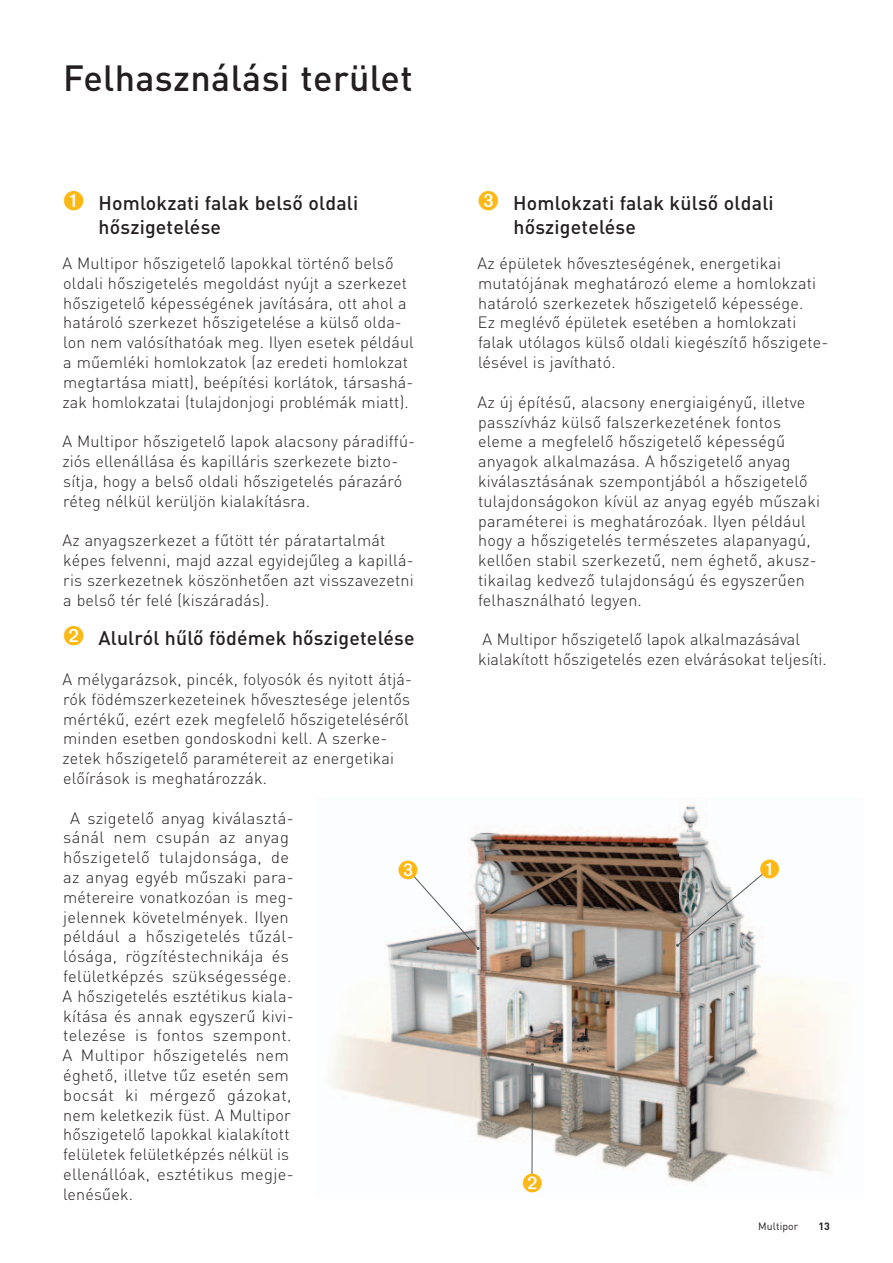
<style>
.page{position:relative;width:893px;height:1263px;background:#fff}
.page>*{position:absolute;margin:0;border:0;box-sizing:border-box;transform-origin:0 0}
.t1{font:500 36px "DIN Pro";letter-spacing:.01em;color:#231f20}
.t2{font:500 19.5px/24px "DIN Pro";letter-spacing:.01em;color:#231f20}
.t3{font:300 16.2px/19.8px "DIN Pro";letter-spacing:.01em;color:#231f20}
.t4{font:10.5px "DIN Pro";letter-spacing:.01em;color:#231f20}
.t5{font:700 10.5px "DIN Pro";color:#231f20}
.s1{color:#fcb814}
</style>
<div class="page">
<img style="left:332px;top:804px;width:505px;height:380px">
<hr style="left:532px;top:1065px;width:1px;height:110px;background:#57585a">
<svg style="left:399px;top:860px;width:81px;height:90px"></svg>
<svg style="left:523px;top:1173px;width:19px;height:11px"></svg>
<svg style="left:676px;top:859px;width:103px;height:88px"></svg>
<h1 class="t1" style="left:63px;top:65px;width:351px">Felhasználási terület</h1>
<p class="t2" style="left:99px;top:193px;width:261px;text-indent:-35px"><span class="s1">➊</span> Homlokzati falak belső oldali hőszigetelése</p>
<p class="t3" style="left:62px;top:255px;width:353px">A Multipor hőszigetelő lapokkal történő belső oldali hőszigetelés megoldást nyújt a szerkezet hőszigetelő képességének javítására, ott ahol a határoló szerkezet hőszigetelése a külső olda&shy;lon nem valósíthatóak meg. Ilyen esetek például a műemléki homlokzatok (az eredeti homlokzat megtartása miatt), beépítési korlátok, társashá&shy;zak homlokzatai (tulajdonjogi problémák miatt).</p>
<p class="t3" style="left:62px;top:434px;width:354px">A Multipor hőszigetelő lapok alacsony páradiffú&shy;ziós ellenállása és kapilláris szerkezete bizto&shy;sítja, hogy a belső oldali hőszigetelés párazáró réteg nélkül kerüljön kialakításra.</p>
<p class="t3" style="left:63px;top:533px;width:353px">Az anyagszerkezet a fűtött tér páratartalmát képes felvenni, majd azzal egyidejűleg a kapillá&shy;ris szerkezetnek köszönhetően azt visszavezetni a belső tér felé (kiszáradás).</p>
<p class="t2" style="left:63px;top:629px;width:353px"><span class="s1">➋</span> Alulról hűlő födémek hőszigetelése</p>
<p class="t3" style="left:62px;top:671px;width:351px">A mélygarázsok, pincék, folyosók és nyitott átjá&shy;rók födémszerkezeteinek hővesztesége jelentős mértékű, ezért ezek megfelelő hőszigeteléséről minden esetben gondoskodni kell. A szerke&shy;zetek hőszigetelő paramétereit az energetikai előírások is meghatározzák.</p>
<p class="t3" style="left:63px;top:810px;width:233px;text-indent:8px">A szigetelő anyag kiválasztá&shy;sánál nem csupán az anyag hőszigetelő tulajdonsága, de az anyag egyéb műszaki para&shy;métereire vonatkozóan is meg&shy;jelennek követelmények. Ilyen például a hőszigetelés tűzál&shy;lósága, rögzítéstechnikája és felületképzés szükségessége.<br>A hőszigetelés esztétikus kiala&shy;kítása és annak egyszerű kivi&shy;telezése is fontos szempont.<br>A Multipor hőszigetelés nem éghető, illetve tűz esetén sem bocsát ki mérgező gázokat, nem keletkezik füst. A Multipor hőszigetelő lapokkal kialakított felületek felületképzés nélkül is ellenállóak, esztétikus megje&shy;lenésűek.</p>
<p class="t2" style="left:513px;top:193px;width:262px;text-indent:-35px"><span class="s1">➌</span> Homlokzati falak külső oldali hőszigetelése</p>
<p class="t3" style="left:477px;top:255px;width:352px">Az épületek hőveszteségének, energetikai mutatójának meghatározó eleme a homlokzati határoló szerkezetek hőszigetelő képessége.<br>Ez meglévő épületek esetében a homlokzati falak utólagos külső oldali kiegészítő hőszigete&shy;lésével is javítható.</p>
<p class="t3" style="left:477px;top:394px;width:344px">Az új építésű, alacsony energiaigényű, illetve passzívház külső falszerkezetének fontos eleme a megfelelő hőszigetelő képességű anyagok alkalmazása. A hőszigetelő anyag kiválasztásának szempontjából a hőszigetelő tulajdonságokon kívül az anyag egyéb műszaki paraméterei is meghatározóak. Ilyen például hogy a hőszigetelés természetes alapanyagú, kellően stabil szerkezetű, nem éghető, akusz&shy;tikailag kedvező tulajdonságú és egyszerűen felhasználható legyen.</p>
<p class="t3" style="left:478px;top:632px;width:350px">A Multipor hőszigetelő lapok alkalmazásával kialakított hőszigetelés ezen elvárásokat teljesíti.</p>
<p class="t4" style="left:758px;top:1223px;width:42px">Multipor</p>
<p class="t5" style="left:818px;top:1223px;width:13px">13</p>
</div>
